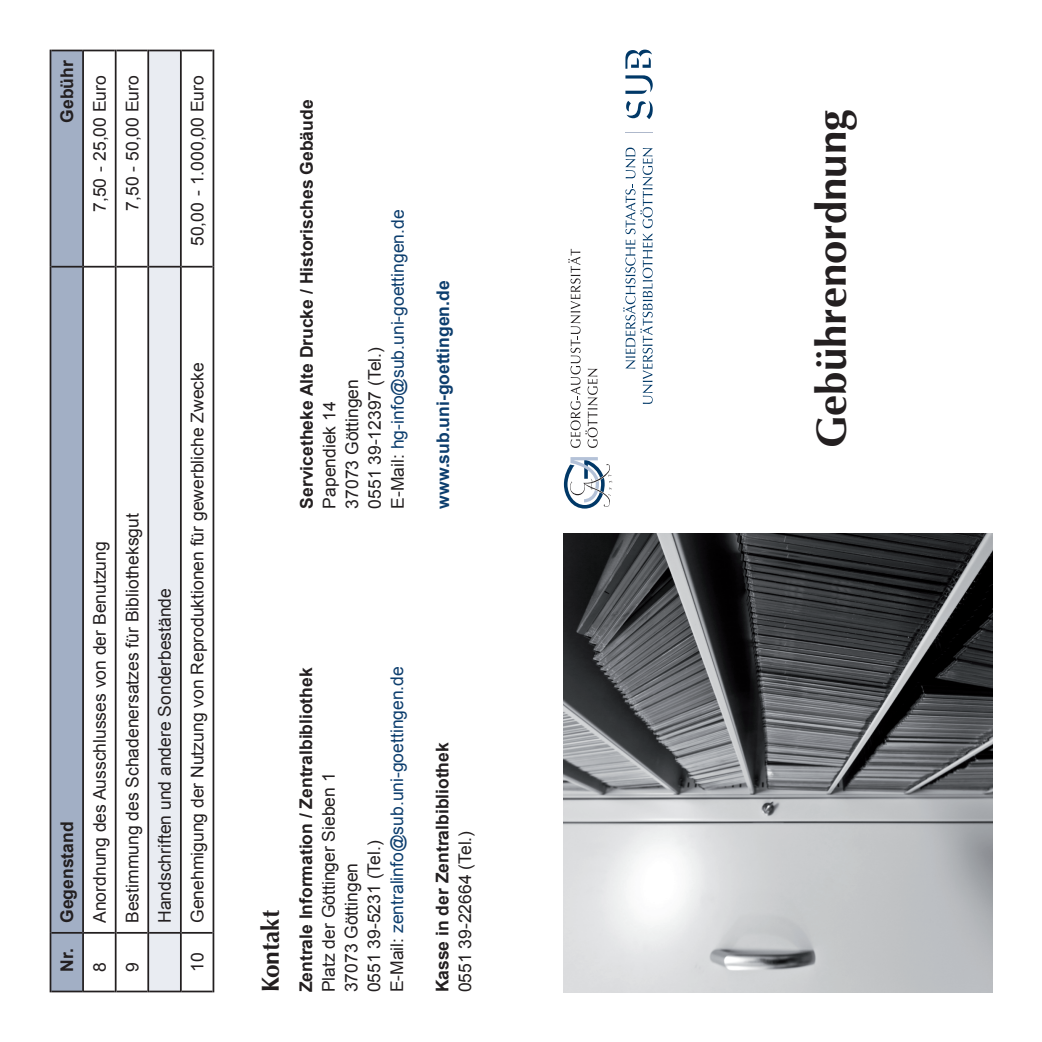
<style>
.page{position:relative;width:1042px;height:1042px;background:#fff}
.page>*{position:absolute;margin:0;border:0;box-sizing:border-box;transform-origin:0 0}
.t1{font:700 42px "Optima";color:#231f20}
.t2{font:700 24.5px "Optima";color:#231f20}
.t3{font:17.5px/22.8px "Arial";color:#231f20}
.t4{font:700 17.5px "Arial";color:#231f20}
.t5{font:700 17.5px "Arial";color:#0d3e6e}
.s1{color:#0d3e6e}
</style>
<div class="page">
<div style="left:51px;top:51px;width:31px;height:939px;background:#a2afc5"></div>
<div style="left:149px;top:51px;width:31px;height:939px;background:#e9ecf2"></div>
<hr style="left:50px;top:933px;width:1px;height:59px;background:#231f20">
<hr style="left:51px;top:990px;width:31px;height:2px;background:#231f20">
<hr style="left:50px;top:267px;width:1px;height:666px;background:#231f20">
<hr style="left:51px;top:932px;width:31px;height:1px;background:#231f20">
<hr style="left:50px;top:50px;width:1px;height:217px;background:#231f20">
<hr style="left:51px;top:266px;width:31px;height:2px;background:#231f20">
<hr style="left:51px;top:50px;width:31px;height:1px;background:#231f20">
<hr style="left:82px;top:933px;width:2px;height:59px;background:#231f20">
<hr style="left:84px;top:990px;width:31px;height:2px;background:#231f20">
<hr style="left:82px;top:267px;width:2px;height:666px;background:#231f20">
<hr style="left:84px;top:932px;width:31px;height:1px;background:#231f20">
<hr style="left:82px;top:50px;width:2px;height:217px;background:#231f20">
<hr style="left:84px;top:266px;width:31px;height:2px;background:#231f20">
<hr style="left:84px;top:50px;width:31px;height:1px;background:#231f20">
<hr style="left:115px;top:933px;width:2px;height:59px;background:#231f20">
<hr style="left:117px;top:990px;width:30px;height:2px;background:#231f20">
<hr style="left:115px;top:267px;width:2px;height:666px;background:#231f20">
<hr style="left:117px;top:932px;width:30px;height:1px;background:#231f20">
<hr style="left:115px;top:50px;width:2px;height:217px;background:#231f20">
<hr style="left:117px;top:266px;width:30px;height:2px;background:#231f20">
<hr style="left:117px;top:50px;width:30px;height:1px;background:#231f20">
<hr style="left:147px;top:933px;width:2px;height:59px;background:#231f20">
<hr style="left:149px;top:990px;width:31px;height:2px;background:#231f20">
<hr style="left:147px;top:267px;width:2px;height:666px;background:#231f20">
<hr style="left:149px;top:932px;width:31px;height:1px;background:#231f20">
<hr style="left:147px;top:50px;width:2px;height:217px;background:#231f20">
<hr style="left:149px;top:266px;width:31px;height:2px;background:#231f20">
<hr style="left:149px;top:50px;width:31px;height:1px;background:#231f20">
<hr style="left:180px;top:933px;width:2px;height:59px;background:#231f20">
<hr style="left:182px;top:990px;width:31px;height:2px;background:#231f20">
<hr style="left:180px;top:267px;width:2px;height:666px;background:#231f20">
<hr style="left:182px;top:932px;width:31px;height:1px;background:#231f20">
<hr style="left:180px;top:50px;width:2px;height:217px;background:#231f20">
<hr style="left:182px;top:266px;width:31px;height:2px;background:#231f20">
<hr style="left:182px;top:50px;width:31px;height:1px;background:#231f20">
<hr style="left:213px;top:933px;width:1px;height:59px;background:#231f20">
<hr style="left:213px;top:267px;width:1px;height:666px;background:#231f20">
<hr style="left:213px;top:50px;width:1px;height:217px;background:#231f20">
<img style="left:564px;top:533px;width:428px;height:459px">
<svg style="left:623px;top:148px;width:29px;height:256px"></svg>
<svg style="left:625px;top:132px;width:28px;height:1px"></svg>
<svg style="left:625px;top:50px;width:28px;height:69px"></svg>
<svg style="left:568px;top:249px;width:29px;height:199px"></svg>
<svg style="left:564px;top:457px;width:48px;height:51px"></svg>
<p class="t4" style="left:55px;top:123px;width:64px;rotate:-90deg">Gebühr</p>
<p class="t3" style="left:88px;top:212px;width:138px;rotate:-90deg">7,50 - 25,00 Euro</p>
<p class="t3" style="left:121px;top:211px;width:137px;rotate:-90deg">7,50 - 50,00 Euro</p>
<p class="t3" style="left:186px;top:246px;width:172px;rotate:-90deg">50,00 - 1.000,00 Euro</p>
<p class="t4" style="left:55px;top:971px;width:151px;rotate:-90deg">Nr. Gegenstand</p>
<p class="t3" style="left:88px;top:923px;width:383px;rotate:-90deg">Anordnung des Ausschlusses von der Benutzung</p>
<p class="t3" style="left:88px;top:971px;width:11px;rotate:-90deg">8</p>
<p class="t3" style="left:121px;top:923px;width:411px;rotate:-90deg">Bestimmung des Schadenersatzes für Bibliotheksgut</p>
<p class="t3" style="left:121px;top:971px;width:11px;rotate:-90deg">9</p>
<p class="t3" style="left:154px;top:923px;width:336px;rotate:-90deg">Handschriften und andere Sonderbestände</p>
<p class="t3" style="left:186px;top:923px;width:562px;rotate:-90deg">Genehmigung der Nutzung von Reproduktionen für gewerbliche Zwecke</p>
<p class="t3" style="left:186px;top:971px;width:21px;rotate:-90deg">10</p>
<p class="t4" style="left:295px;top:508px;width:410px;rotate:-90deg">Servicetheke Alte Drucke / Historisches Gebäude</p>
<p class="t3" style="left:318px;top:508px;width:300px;rotate:-90deg">Papendiek 14<br>37073 Göttingen<br>0551 39-12397 (Tel.)<br>E-Mail: <span class="s1">hg-info@sub.uni-goettingen.de</span></p>
<p class="t5" style="left:431px;top:508px;width:229px;rotate:-90deg">www.sub.uni-goettingen.de</p>
<h2 class="t2" style="left:256px;top:992px;width:84px;rotate:-90deg">Kontakt</h2>
<p class="t4" style="left:294px;top:992px;width:326px;rotate:-90deg">Zentrale Information / Zentralbibliothek</p>
<p class="t3" style="left:317px;top:992px;width:328px;rotate:-90deg">Platz der Göttinger Sieben 1<br>37073 Göttingen<br>0551 39-5231 (Tel.)<br>E-Mail: <span class="s1">zentralinfo@sub.uni-goettingen.de</span></p>
<p class="t4" style="left:431px;top:992px;width:251px;rotate:-90deg">Kasse in der Zentralbibliothek</p>
<p class="t3" style="left:454px;top:992px;width:163px;rotate:-90deg">0551 39-22664 (Tel.)</p>
<h1 class="t1" style="left:807px;top:448px;width:340px;rotate:-90deg">Gebührenordnung</h1>
</div>
